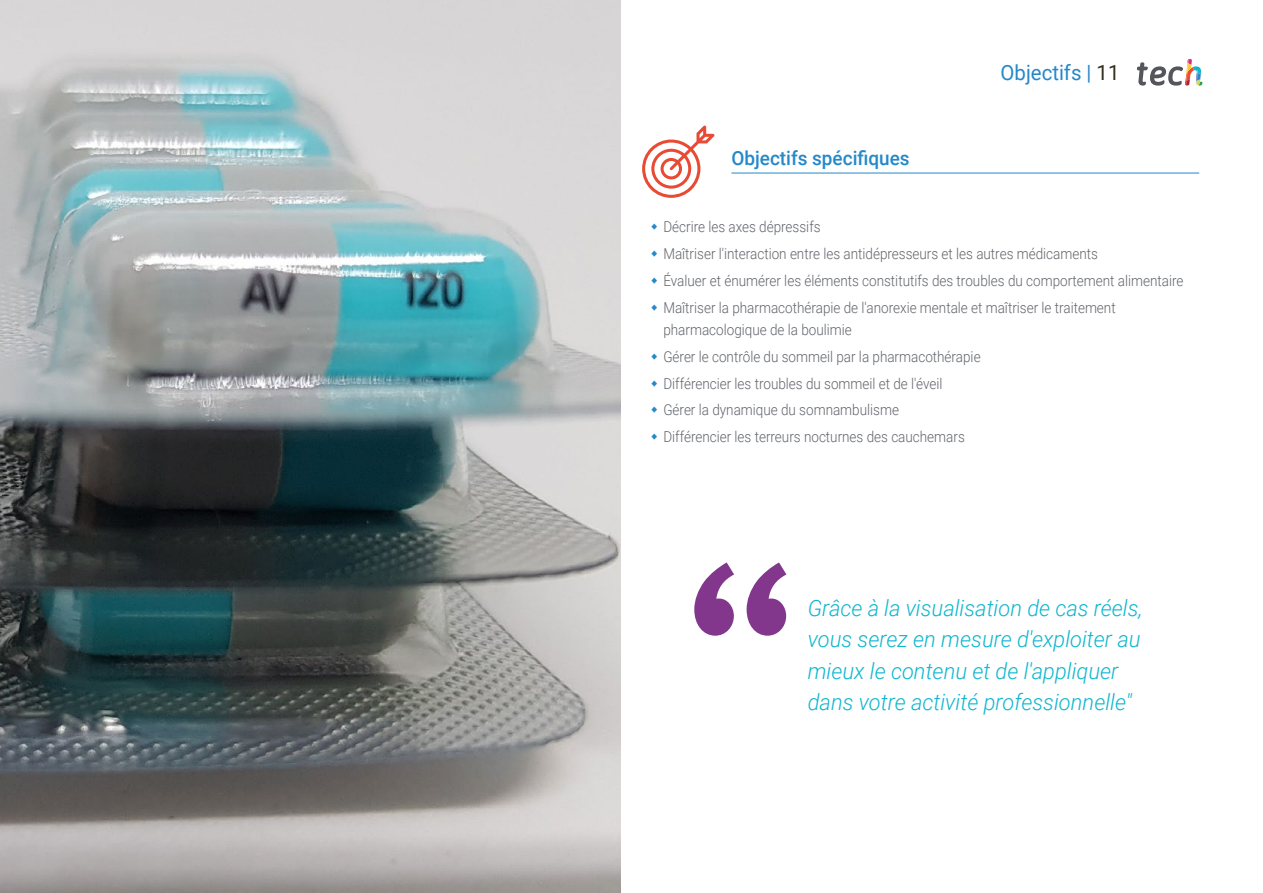
<style>
.page{position:relative;width:1263px;height:893px;background:#fff}
.page>*{position:absolute;margin:0;border:0;box-sizing:border-box;transform-origin:0 0}
.t1{font:italic 300 22.5px/31.5px "Roboto";color:#0fb6cf}
.t2{font:21px "Roboto";color:#2488c9}
.t3{font:500 19.5px "Roboto";color:#2488c9}
.t4{font:300 15px/26.7px "Roboto";color:#61646a;scale:.9 1}
.s1{color:#312e20}
</style>
<div class="page">
<img style="left:0;top:0;width:621px;height:893px">
<svg style="left:1137px;top:59px;width:65px;height:27px"></svg>
<svg style="left:694px;top:562px;width:92px;height:74px"></svg>
<svg style="left:642px;top:125px;width:72px;height:73px"></svg>
<hr style="left:731px;top:173px;width:468px;height:1px;background:#2488c9">
<h3 class="t3" style="left:731px;top:144px;width:180px">Objectifs spécifiques</h3>
<h2 class="t2" style="left:1000px;top:57px;width:120px">Objectifs | <span class="s1">11</span></h2>
<p class="t4" style="left:663px;top:213px;width:579px">Décrire les axes dépressifs<br>Maîtriser l'interaction entre les antidépresseurs et les autres médicaments<br>Évaluer et énumérer les éléments constitutifs des troubles du comportement alimentaire Maîtriser la pharmacothérapie de l'anorexie mentale et maîtriser le traitement</p>
<p class="t4" style="left:663px;top:316px;width:354px">pharmacologique de la boulimie<br>Gérer le contrôle du sommeil par la pharmacothérapie Différencier les troubles du sommeil et de l'éveil<br>Gérer la dynamique du somnambulisme<br>Différencier les terreurs nocturnes des cauchemars</p>
<h1 class="t1" style="left:808px;top:591px;width:336px">Grâce à la visualisation de cas réels, vous serez en mesure d'exploiter au mieux le contenu et de l'appliquer dans votre activité professionnelle"</h1>
</div>
